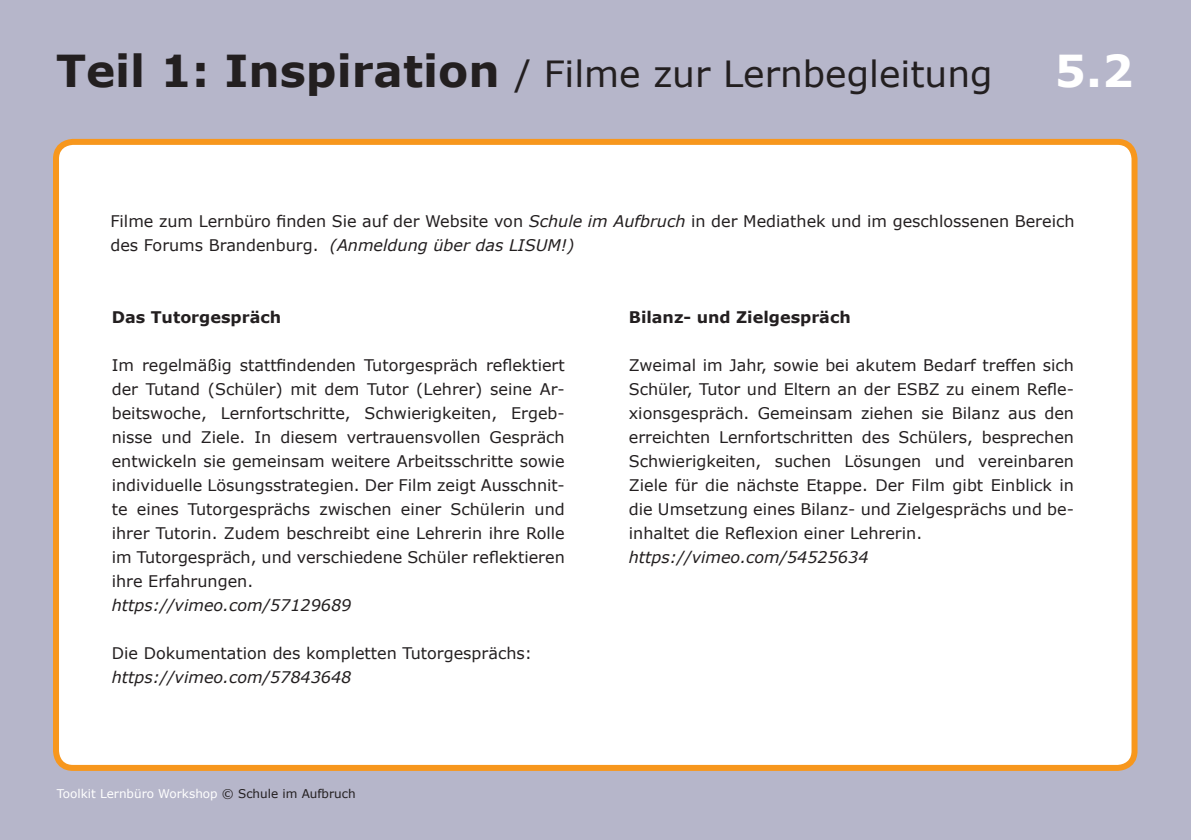
<style>
.page{position:relative;width:1191px;height:840px;background:#fff}
.page>*{position:absolute;margin:0;border:0;box-sizing:border-box;transform-origin:0 0}
.t1{font:700 44px "Verdana";color:#fff}
.t2{font:36px "Verdana";color:#231f20}
.t3{font:16px/24px "Verdana";color:#231f20;text-align:justify}
.t4{font:italic 16px "Verdana";color:#231f20}
.t5{font:700 16px "Verdana";color:#231f20}
.t6{font:12px "Verdana";color:#fff}
.s1{font-weight:700;font-size:44px}
.s2{font-style:italic}
.s3{color:#231f20}
</style>
<div class="page">
<div style="left:0;top:0;width:1190px;height:839px;background:#b6b6ca"></div>
<div style="left:56px;top:142px;width:1078px;height:625px;background:#fff;border-radius:17px"></div>
<div style="left:53px;top:139px;width:1084px;height:631px;border:6px solid #f7971d;border-radius:17px"></div>
<p class="t2" style="left:56px;top:49px;width:938px"><span class="s1">Teil 1: Inspiration</span> / Filme zur Lernbegleitung</p>
<p class="t1" style="left:1054px;top:40px;width:80px">5.2</p>
<p class="t3" style="left:110px;top:208px;width:965px">Filme zum Lernbüro finden Sie auf der Website von <span class="s2">Schule im Aufbruch</span> in der Mediathek und im geschlossenen Bereich des Forums Brandenburg. <span class="s2">(Anmeldung über das LISUM!)</span></p>
<p class="t5" style="left:112px;top:305px;width:171px">Das Tutorgespräch</p>
<p class="t3" style="left:112px;top:352px;width:454px">Im regelmäßig stattfindenden Tutorgespräch reflektiert der Tutand (Schüler) mit dem Tutor (Lehrer) seine Ar&shy;beitswoche, Lernfortschritte, Schwierigkeiten, Ergeb&shy;nisse und Ziele. In diesem vertrauensvollen Gespräch entwickeln sie gemeinsam weitere Arbeitsschritte sowie individuelle Lösungsstrategien. Der Film zeigt Ausschnit&shy;te eines Tutorgesprächs zwischen einer Schülerin und ihrer Tutorin. Zudem beschreibt eine Lehrerin ihre Rolle im Tutorgespräch, und verschiedene Schüler reflektieren ihre Erfahrungen.</p>
<p class="t4" style="left:112px;top:593px;width:241px">https://vimeo.com/57129689</p>
<p class="t3" style="left:112px;top:640px;width:422px">Die Dokumentation des kompletten Tutorgesprächs:</p>
<p class="t4" style="left:112px;top:665px;width:241px">https://vimeo.com/57843648</p>
<p class="t6" style="left:57px;top:785px;width:300px">Toolkit Lernbüro Workshop <span class="s3">© Schule im Aufbruch</span></p>
<p class="t5" style="left:629px;top:305px;width:223px">Bilanz- und Zielgespräch</p>
<p class="t3" style="left:629px;top:352px;width:447px">Zweimal im Jahr, sowie bei akutem Bedarf treffen sich Schüler, Tutor und Eltern an der ESBZ zu einem Refle&shy;xionsgespräch. Gemeinsam ziehen sie Bilanz aus den erreichten Lernfortschritten des Schülers, besprechen Schwierigkeiten, suchen Lösungen und vereinbaren Ziele für die nächste Etappe. Der Film gibt Einblick in die Umsetzung eines Bilanz- und Zielgesprächs und be&shy;inhaltet die Reflexion einer Lehrerin.</p>
<p class="t4" style="left:629px;top:545px;width:241px">https://vimeo.com/54525634</p>
</div>
